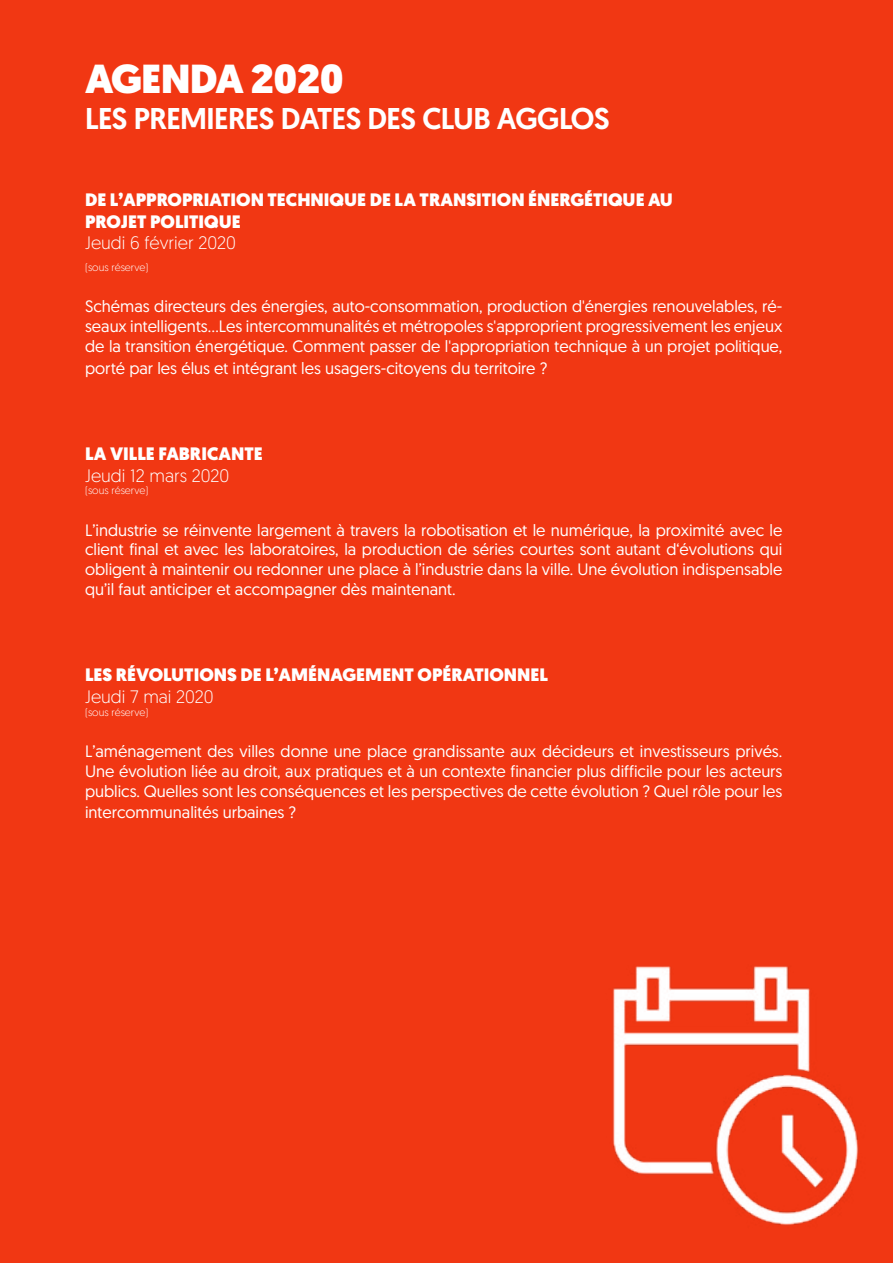
<style>
.page{position:relative;width:893px;height:1263px;background:#f13713}
.page>*{position:absolute;margin:0;border:0;box-sizing:border-box;transform-origin:0 0}
.t1{font:900 40.5px "Geomanist";letter-spacing:-.02em;color:#fff}
.t2{font:500 30px "Geomanist";letter-spacing:-.02em;color:#fff}
.t3{font:900 18px/21.6px "Geomanist";color:#fff}
.t4{font:300 18px "Geomanist";color:#fff}
.t5{font:16.5px/19.8px "Geomanist";color:#fff;text-align:justify}
.t6{font:300 10.5px "Geomanist";color:#fff}
</style>
<div class="page">
<img style="left:578px;top:953px;width:315px;height:280px">
<h1 class="t1" style="left:85px;top:51px;width:261px">AGENDA 2020</h1>
<h2 class="t2" style="left:85px;top:99px;width:526px">LES PREMIERES DATES DES CLUB AGGLOS</h2>
<p class="t3" style="left:85px;top:189px;width:589px">DE L’APPROPRIATION TECHNIQUE DE LA TRANSITION ÉNERGÉTIQUE AU<br>PROJET POLITIQUE</p>
<p class="t4" style="left:85px;top:231px;width:152px">Jeudi 6 février 2020</p>
<p class="t6" style="left:85px;top:260px;width:65px">(sous réserve)</p>
<p class="t5" style="left:85px;top:296px;width:699px">Schémas directeurs des énergies, auto-consommation, production d'énergies renouvelables, ré&shy;seaux intelligents…Les intercommunalités et métropoles s'approprient progressivement les enjeux de la transition énergétique. Comment passer de l'appropriation technique à un projet politique,</p>
<p class="t5" style="left:85px;top:357px;width:464px">porté par les élus et intégrant les usagers-citoyens du territoire ?</p>
<p class="t3" style="left:85px;top:443px;width:179px">LA VILLE FABRICANTE</p>
<p class="t4" style="left:85px;top:464px;width:146px">Jeudi 12 mars 2020</p>
<p class="t6" style="left:85px;top:484px;width:65px">(sous réserve)</p>
<p class="t5" style="left:85px;top:519px;width:699px">L’industrie se réinvente largement à travers la robotisation et le numérique, la proximité avec le client final et avec les laboratoires, la production de séries courtes sont autant d‘évolutions qui obligent à maintenir ou redonner une place à l’industrie dans la ville. Une évolution indispensable qu’il faut anticiper et accompagner dès maintenant.</p>
<p class="t3" style="left:85px;top:664px;width:464px">LES RÉVOLUTIONS DE L’AMÉNAGEMENT OPÉRATIONNEL</p>
<p class="t4" style="left:85px;top:685px;width:130px">Jeudi 7 mai 2020</p>
<p class="t6" style="left:85px;top:705px;width:65px">(sous réserve)</p>
<p class="t5" style="left:85px;top:741px;width:699px">L’aménagement des villes donne une place grandissante aux décideurs et investisseurs privés.<br>Une évolution liée au droit, aux pratiques et à un contexte financier plus difficile pour les acteurs publics. Quelles sont les conséquences et les perspectives de cette évolution ? Quel rôle pour les</p>
<p class="t5" style="left:85px;top:802px;width:213px">intercommunalités urbaines ?</p>
</div>
